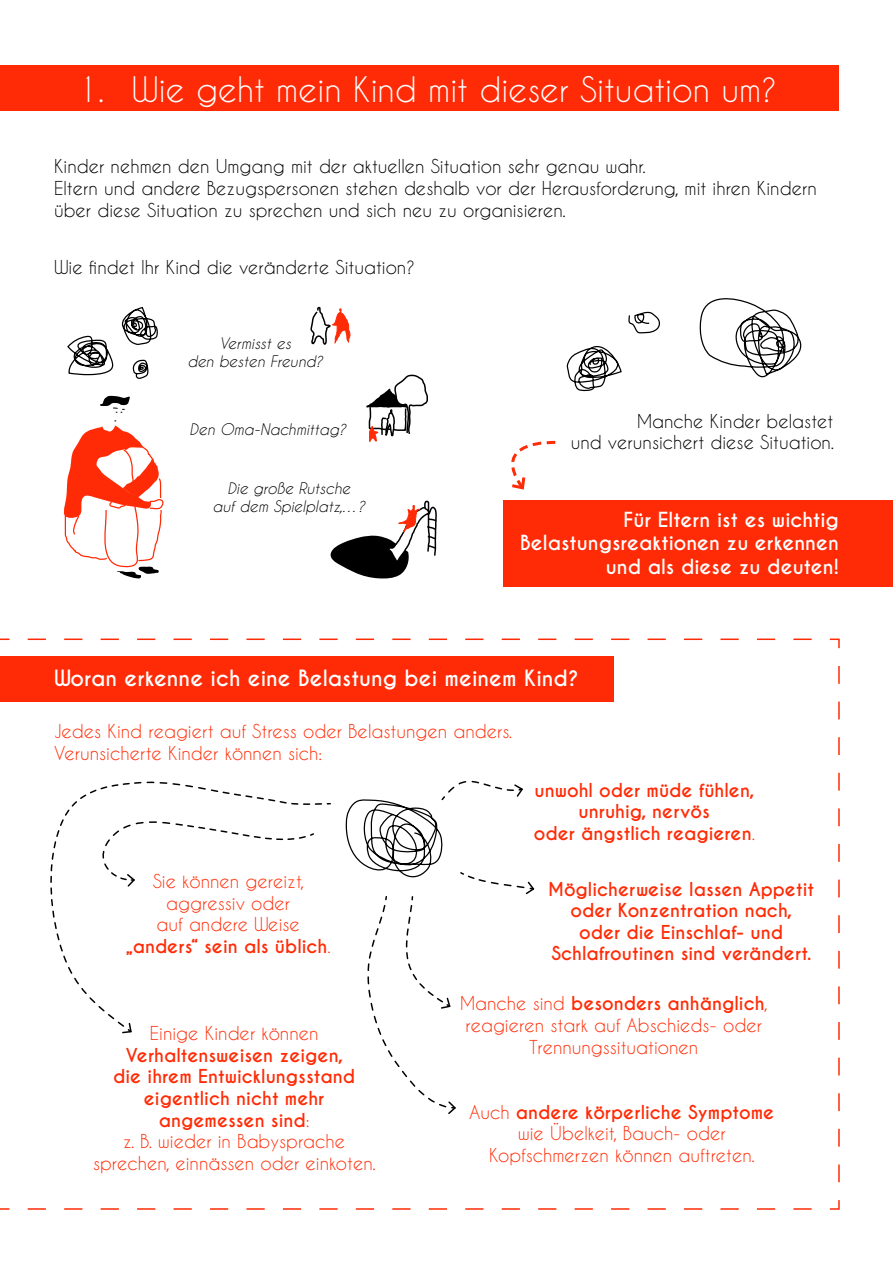
<style>
.page{position:relative;width:893px;height:1263px;background:#fff}
.page>*{position:absolute;margin:0;border:0;box-sizing:border-box;transform-origin:0 0}
.t1{font:33px "Caviar Dreams";color:#fff}
.t2{font:700 21px "Caviar Dreams";color:#fff}
.t3{font:700 19.5px/23.4px "Caviar Dreams";color:#fff;text-align:right}
.t4{font:18px/21.6px "Caviar Dreams";color:#ff2b06;text-align:center}
.t5{font:700 18px/21.6px "Caviar Dreams";color:#ff2b06;text-align:center}
.t6{font:18px/21.6px "Caviar Dreams";color:#000}
.t7{font:italic 15px/18px "Caviar Dreams";color:#000;text-align:center}
.s1{font-weight:700}
.s2{font-weight:400}
</style>
<div class="page">
<svg style="left:0;top:638px;width:840px;height:572px"></svg>
<div style="left:504px;top:500px;width:389px;height:87px;background:#ff2b06"></div>
<svg style="left:511px;top:440px;width:45px;height:50px"></svg>
<div style="left:0;top:65px;width:839px;height:45px;background:#ff2b06"></div>
<svg style="left:67px;top:307px;width:91px;height:72px"></svg>
<svg style="left:64px;top:421px;width:100px;height:158px"></svg>
<svg style="left:100px;top:395px;width:30px;height:18px"></svg>
<svg style="left:310px;top:306px;width:118px;height:136px"></svg>
<svg style="left:330px;top:500px;width:107px;height:79px"></svg>
<div style="left:0;top:657px;width:614px;height:45px;background:#ff2b06"></div>
<svg style="left:699px;top:298px;width:103px;height:80px"></svg>
<svg style="left:566px;top:311px;width:94px;height:81px"></svg>
<svg style="left:46px;top:781px;width:13px;height:174px"></svg>
<svg style="left:59px;top:781px;width:273px;height:253px"></svg>
<svg style="left:67px;top:965px;width:66px;height:69px"></svg>
<svg style="left:345px;top:780px;width:191px;height:335px"></svg>
<h1 class="t1" style="left:78px;top:70px;width:700px">1. Wie geht mein Kind mit dieser Situation um?</h1>
<p class="t6" style="left:54px;top:155px;width:764px">Kinder nehmen den Umgang mit der aktuellen Situation sehr genau wahr.<br>Eltern und andere Bezugspersonen stehen deshalb vor der Herausforderung, mit ihren Kindern über diese Situation zu sprechen und sich neu zu organisieren.</p>
<p class="t6" style="left:54px;top:256px;width:362px">Wie findet Ihr Kind die veränderte Situation?</p>
<p class="t7" style="left:187px;top:335px;width:137px">Vermisst es<br>den besten Freund?</p>
<p class="t7" style="left:190px;top:420px;width:158px">Den Oma-Nachmittag?</p>
<p class="t7" style="left:213px;top:479px;width:154px">Die große Rutsche<br>auf dem Spielplatz,…?</p>
<p class="t6" style="left:571px;top:410px;width:265px;text-align:right">Manche Kinder belastet<br>und verunsichert diese Situation.</p>
<p class="t3" style="left:520px;top:508px;width:320px">Für Eltern ist es wichtig<br>Belastungsreaktionen zu erkennen und als diese zu deuten!</p>
<p class="t2" style="left:54px;top:665px;width:526px">Woran erkenne ich eine Belastung bei meinem Kind?</p>
<p class="t4" style="left:54px;top:720px;width:460px;text-align:left">Jedes Kind reagiert auf Stress oder Belastungen anders.<br>Verunsicherte Kinder können sich:</p>
<p class="t4" style="left:126px;top:870px;width:206px">Sie können gereizt, aggressiv oder<br>auf andere Weise <span class="s1">„anders“ sein als üblich</span>.</p>
<p class="t5" style="left:534px;top:779px;width:223px">unwohl oder müde fühlen, unruhig, nervös<br>oder ängstlich reagieren<span class="s2">.</span></p>
<p class="t5" style="left:548px;top:878px;width:267px">Möglicherweise lassen Appetit oder Konzentration nach, oder die Einschlaf- und<br>Schlafroutinen sind verändert.</p>
<p class="t4" style="left:150px;top:1022px;width:170px">Einige Kinder können</p>
<p class="t5" style="left:93px;top:1045px;width:284px">Verhaltensweisen zeigen,<br>die ihrem Entwicklungsstand eigentlich nicht mehr angemessen sind<span class="s2">:<br>z. B. wieder in Babysprache sprechen, einnässen oder einkoten.</span></p>
<p class="t4" style="left:460px;top:992px;width:309px">Manche sind <span class="s1">besonders anhänglich</span>, reagieren stark auf Abschieds- oder<br>Trennungssituationen</p>
<p class="t4" style="left:469px;top:1100px;width:306px">Auch <span class="s1">andere körperliche Symptome </span>wie Übelkeit, Bauch- oder<br>Kopfschmerzen können auftreten.</p>
</div>
